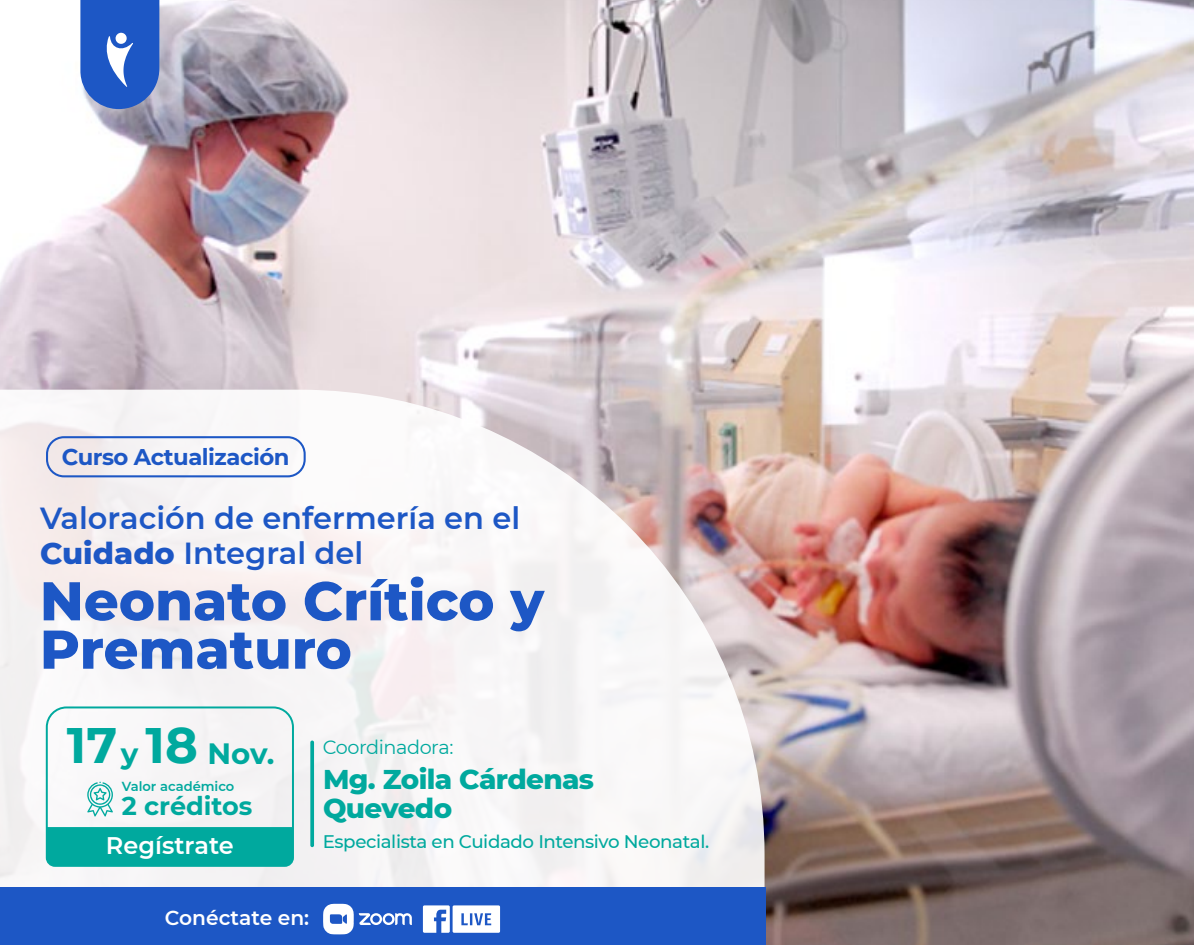
<style>
.page{position:relative;width:1194px;height:945px;background:#fff}
.page>*{position:absolute;margin:0;border:0;box-sizing:border-box;transform-origin:0 0}
.t1{font:800 54.43px/48.4px "Montserrat";color:#1d57c5}
.t2{font:700 49.79px "Montserrat";color:#00a99e}
.t3{font:600 30.45px/34.9px "Montserrat";color:#1d57c5}
.t4{font:700 29.31px "Montserrat";color:#00a99e}
.t5{font:800 27.74px/28.6px "Montserrat";letter-spacing:-.02em;color:#00a99e}
.t6{font:700 25.55px "Montserrat";color:#00a99e}
.t7{font:600 23.97px "Montserrat";color:#fff}
.t8{font:700 22.75px "Montserrat";letter-spacing:-.02em;color:#1d57c5}
.t9{font:600 20.21px "Montserrat";color:#fff}
.t10{font:19.25px "Montserrat";letter-spacing:-.02em;color:#00a99e}
.t11{font:500 18.2px "Montserrat";letter-spacing:-.02em;color:#00a99e}
.t12{font:600 13.12px "Montserrat";color:#00a99e}
.s1{font-weight:800}
</style>
<div class="page">
<img style="left:0;top:0;width:1193px;height:945px">
<svg style="left:0;top:390px;width:764px;height:497px;fill:#f7f4f5"></svg>
<div style="left:0;top:887px;width:765px;height:58px;background:#1d57c5"></div>
<svg style="left:359px;top:913px;width:53px;height:12px"></svg>
<svg style="left:323px;top:904px;width:30px;height:30px"></svg>
<svg style="left:423px;top:905px;width:77px;height:28px;background:#cfdbf2"></svg>
<svg style="left:80px;top:0;width:79px;height:109px;background:#3b6cca"></svg>
<div style="left:46px;top:436px;width:259px;height:41px;border:2px solid #1d57c5;border-radius:17px"></div>
<svg style="left:46px;top:706px;width:248px;height:161px"></svg>
<svg style="left:310px;top:741px;width:4px;height:106px"></svg>
<p class="t8" style="left:62px;top:440px;width:229px">Curso Actualización</p>
<p class="t3" style="left:40px;top:500px;width:481px">Valoración de enfermería en el<br><span class="s1">Cuidado</span> Integral del</p>
<h1 class="t1" style="left:40px;top:574px;width:505px">Neonato Crítico y<br>Prematuro</h1>
<h2 class="t2" style="left:67px;top:710px;width:132px">17 18</h2>
<p class="t4" style="left:121px;top:732px;width:19px">y</p>
<p class="t4" style="left:207px;top:732px;width:68px">Nov.</p>
<p class="t12" style="left:122px;top:778px;width:114px">Valor académico</p>
<p class="t6" style="left:122px;top:788px;width:132px">2 créditos</p>
<p class="t7" style="left:106px;top:829px;width:129px">Regístrate</p>
<p class="t10" style="left:323px;top:734px;width:132px">Coordinadora:</p>
<p class="t5" style="left:323px;top:764px;width:272px">Mg. Zoila Cárdenas<br>Quevedo</p>
<p class="t11" style="left:323px;top:829px;width:388px">Especialista en Cuidado Intensivo Neonatal.</p>
<p class="t9" style="left:165px;top:904px;width:146px">Conéctate en:</p>
</div>
